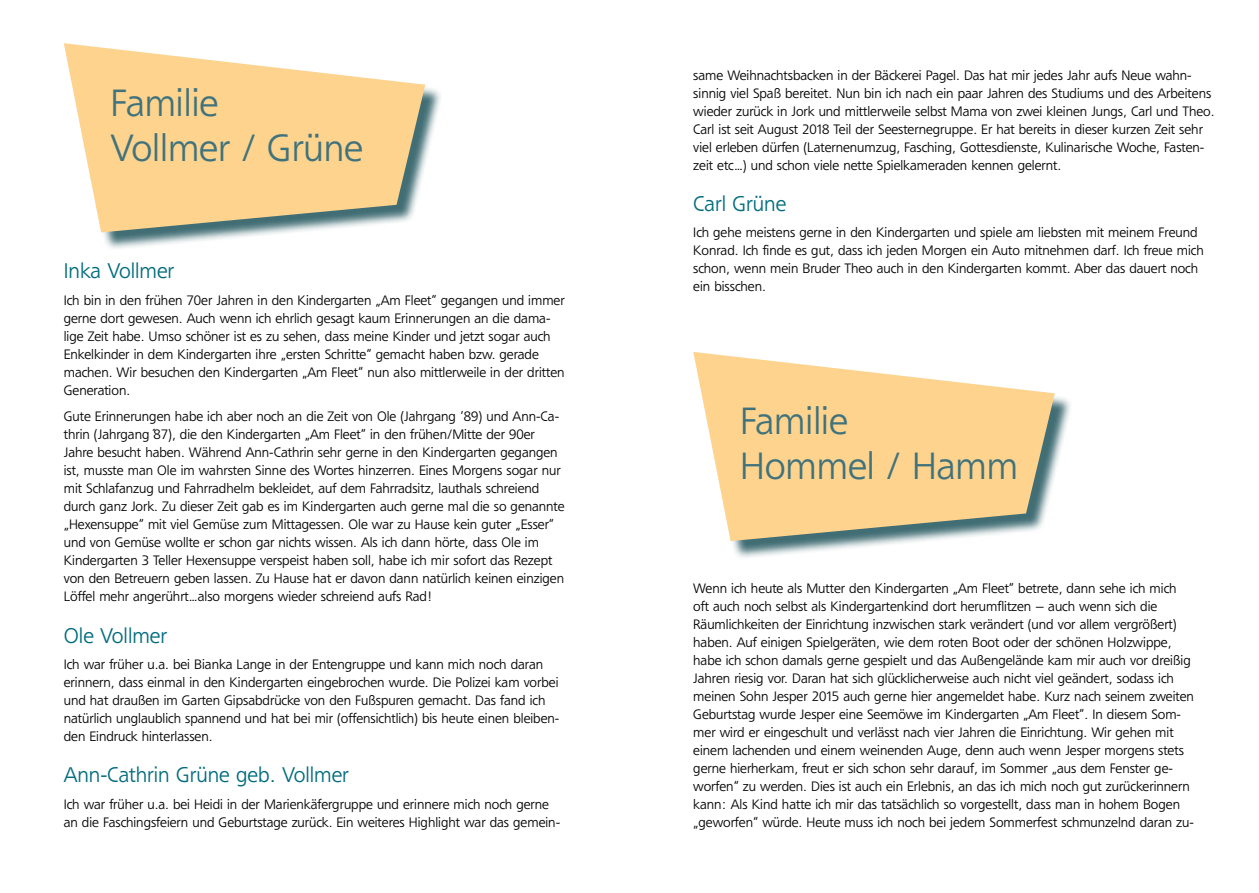
<style>
.page{position:relative;width:1259px;height:893px;background:#fff}
.page>*{position:absolute;margin:0;border:0;box-sizing:border-box;transform-origin:0 0}
.t1{font:300 37.5px/45px "Freeborn SB";color:#40727c}
.t2{font:300 21px "Freeborn SB";color:#006c7d}
.t3{font:300 13.5px/18px "Freeborn SB";color:#000}
</style>
<div class="page">
<div style="left:67px;top:46px;width:376px;height:205px;background:#003c45;opacity:.75"></div>
<svg style="left:64px;top:43px;width:361px;height:189px;fill:#fdd38e"></svg>
<div style="left:696px;top:355px;width:376px;height:204px;background:#003c45;opacity:.75"></div>
<svg style="left:693px;top:352px;width:361px;height:189px;fill:#fdd38e"></svg>
<h1 class="t1" style="left:111px;top:81px;width:254px">Familie<br>Vollmer / Grüne</h1>
<h2 class="t2" style="left:64px;top:259px;width:112px">Inka Vollmer</h2>
<p class="t3" style="left:64px;top:291px;width:502px">Ich bin in den frühen 70er Jahren in den Kindergarten „Am Fleet“ gegangen und immer gerne dort gewesen. Auch wenn ich ehrlich gesagt kaum Erinnerungen an die dama&shy;lige Zeit habe. Umso schöner ist es zu sehen, dass meine Kinder und jetzt sogar auch Enkelkinder in dem Kindergarten ihre „ersten Schritte“ gemacht haben bzw. gerade machen. Wir besuchen den Kindergarten „Am Fleet“ nun also mittlerweile in der dritten Generation.</p>
<p class="t3" style="left:64px;top:408px;width:502px">Gute Erinnerungen habe ich aber noch an die Zeit von Ole (Jahrgang ‘89) und Ann-Ca&shy;thrin (Jahrgang ´87), die den Kindergarten „Am Fleet“ in den frühen/Mitte der 90er Jahre besucht haben. Während Ann-Cathrin sehr gerne in den Kindergarten gegangen ist, musste man Ole im wahrsten Sinne des Wortes hinzerren. Eines Morgens sogar nur mit Schlafanzug und Fahrradhelm bekleidet, auf dem Fahrradsitz, lauthals schreiend durch ganz Jork. Zu dieser Zeit gab es im Kindergarten auch gerne mal die so genannte „Hexensuppe“ mit viel Gemüse zum Mittagessen. Ole war zu Hause kein guter „Esser“ und von Gemüse wollte er schon gar nichts wissen. Als ich dann hörte, dass Ole im Kindergarten 3 Teller Hexensuppe verspeist haben soll, habe ich mir sofort das Rezept von den Betreuern geben lassen. Zu Hause hat er davon dann natürlich keinen einzigen Löffel mehr angerührt…also morgens wieder schreiend aufs Rad!</p>
<h2 class="t2" style="left:64px;top:623px;width:105px">Ole Vollmer</h2>
<p class="t3" style="left:64px;top:655px;width:497px">Ich war früher u.a. bei Bianka Lange in der Entengruppe und kann mich noch daran erinnern, dass einmal in den Kindergarten eingebrochen wurde. Die Polizei kam vorbei und hat draußen im Garten Gipsabdrücke von den Fußspuren gemacht. Das fand ich natürlich unglaublich spannend und hat bei mir (offensichtlich) bis heute einen bleiben&shy;den Eindruck hinterlassen.</p>
<h2 class="t2" style="left:64px;top:763px;width:287px">Ann-Cathrin Grüne geb. Vollmer</h2>
<p class="t3" style="left:64px;top:795px;width:498px">Ich war früher u.a. bei Heidi in der Marienkäfergruppe und erinnere mich noch gerne an die Faschingsfeiern und Geburtstage zurück. Ein weiteres Highlight war das gemein-</p>
<p class="t3" style="left:693px;top:66px;width:523px">same Weihnachtsbacken in der Bäckerei Pagel. Das hat mir jedes Jahr aufs Neue wahn&shy;sinnig viel Spaß bereitet. Nun bin ich nach ein paar Jahren des Studiums und des Arbeitens wieder zurück in Jork und mittlerweile selbst Mama von zwei kleinen Jungs, Carl und Theo.<br>Carl ist seit August 2018 Teil der Seesternegruppe. Er hat bereits in dieser kurzen Zeit sehr viel erleben dürfen (Laternenumzug, Fasching, Gottesdienste, Kulinarische Woche, Fasten&shy;zeit etc…) und schon viele nette Spielkameraden kennen gelernt.</p>
<h2 class="t2" style="left:693px;top:191px;width:94px">Carl Grüne</h2>
<p class="t3" style="left:693px;top:224px;width:512px">Ich gehe meistens gerne in den Kindergarten und spiele am liebsten mit meinem Freund Konrad. Ich finde es gut, dass ich jeden Morgen ein Auto mitnehmen darf. Ich freue mich schon, wenn mein Bruder Theo auch in den Kindergarten kommt. Aber das dauert noch ein bisschen.</p>
<h1 class="t1" style="left:740px;top:398px;width:279px">Familie<br>Hommel / Hamm</h1>
<p class="t3" style="left:693px;top:579px;width:502px">Wenn ich heute als Mutter den Kindergarten „Am Fleet“ betrete, dann sehe ich mich oft auch noch selbst als Kindergartenkind dort herumflitzen – auch wenn sich die Räumlichkeiten der Einrichtung inzwischen stark verändert (und vor allem vergrößert) haben. Auf einigen Spielgeräten, wie dem roten Boot oder der schönen Holzwippe, habe ich schon damals gerne gespielt und das Außengelände kam mir auch vor dreißig Jahren riesig vor. Daran hat sich glücklicherweise auch nicht viel geändert, sodass ich meinen Sohn Jesper 2015 auch gerne hier angemeldet habe. Kurz nach seinem zweiten Geburtstag wurde Jesper eine Seemöwe im Kindergarten „Am Fleet“. In diesem Som&shy;mer wird er eingeschult und verlässt nach vier Jahren die Einrichtung. Wir gehen mit einem lachenden und einem weinenden Auge, denn auch wenn Jesper morgens stets gerne hierherkam, freut er sich schon sehr darauf, im Sommer „aus dem Fenster ge&shy;worfen“ zu werden. Dies ist auch ein Erlebnis, an das ich mich noch gut zurückerinnern kann: Als Kind hatte ich mir das tatsächlich so vorgestellt, dass man in hohem Bogen „geworfen“ würde. Heute muss ich noch bei jedem Sommerfest schmunzelnd daran zu-</p>
</div>
